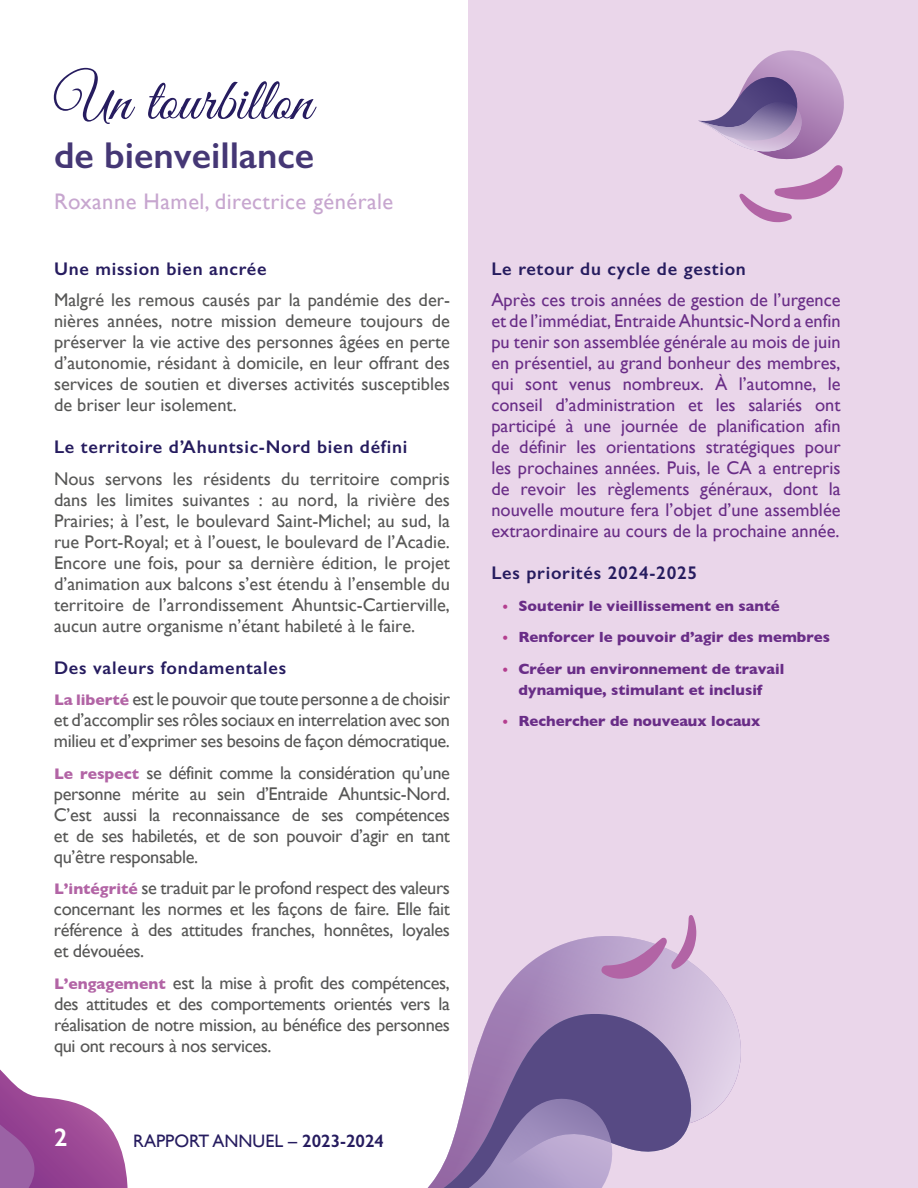
<style>
.page{position:relative;width:918px;height:1188px;background:#fff}
.page>*{position:absolute;margin:0;border:0;box-sizing:border-box;transform-origin:0 0}
.t1{font:60px "Great Vibes";color:#261c5f}
.t2{font:600 37.5px "Gill Sans";color:#453775}
.t3{font:600 25.5px "Gill Sans";color:#fff}
.t4{font:22.5px "Gill Sans";letter-spacing:.02em;color:#c7a6cf}
.t5{font:18.3px/21px "Gill Sans";letter-spacing:-.02em;color:#575756;text-align:justify}
.t6{font:18.3px/21px "Gill Sans";color:#692d87;text-align:justify}
.t7{font:600 18.3px "Gill Sans";letter-spacing:.04em;color:#261c5f}
.t8{font:18px "Gill Sans";color:#261c5f}
.t9{font:700 15px/21px "Gill Sans";color:#692d87;text-align:center}
.s1{font-weight:600;color:#261c5f}
.s2{font-weight:700;font-size:15.6px;color:#b264a5}
.s3{font-weight:600}
.s4{font-size:12.75px;color:#b43e8f}
</style>
<div class="page">
<div style="left:468px;top:0;width:397px;height:1188px;background:#ead6ea"></div>
<div style="left:865px;top:0;width:53px;height:1188px;background:#ead6ea"></div>
<svg style="left:698px;top:50px;width:146px;height:173px"></svg>
<svg style="left:0;top:1069px;width:128px;height:119px"></svg>
<svg style="left:490px;top:929px;width:251px;height:175px"></svg>
<svg style="left:466px;top:1014px;width:255px;height:138px;background:#8977a7"></svg>
<svg style="left:427px;top:1090px;width:198px;height:98px"></svg>
<svg style="left:601px;top:915px;width:95px;height:64px"></svg>
<h1 class="t1" style="left:54px;top:68px;width:260px">Un tourbillon</h1>
<h2 class="t2" style="left:54px;top:132px;width:262px">de bienveillance</h2>
<p class="t4" style="left:54px;top:188px;width:341px">Roxanne Hamel, directrice générale</p>
<p class="t7" style="left:54px;top:257px;width:214px">Une mission bien ancrée</p>
<p class="t5" style="left:54px;top:289px;width:398px">Malgré les remous causés par la pandémie des der&shy;nières années, notre mission demeure toujours de préserver la vie active des personnes âgées en perte d’autonomie, résidant à domicile, en leur offrant des services de soutien et diverses activités susceptibles de briser leur isolement.</p>
<p class="t7" style="left:54px;top:436px;width:355px">Le territoire d’Ahuntsic-Nord bien défini</p>
<p class="t5" style="left:54px;top:468px;width:398px">Nous servons les résidents du territoire compris dans les limites suivantes : au nord, la rivière des Prairies; à l’est, le boulevard Saint-Michel; au sud, la rue Port-Royal; et à l’ouest, le boulevard de l’Acadie.<br>Encore une fois, pour sa dernière édition, le projet d’animation aux balcons s’est étendu à l’ensemble du territoire de l’arrondissement Ahuntsic-Cartierville, aucun autre organisme n’étant habileté à le faire.</p>
<p class="t5" style="left:54px;top:651px;width:398px;line-height:31.5px"><span class="s1">Des valeurs fondamentales<br></span><span class="s2">La liberté</span> est le pouvoir que toute personne a de choisir</p>
<p class="t5" style="left:54px;top:709px;width:398px">et d’accomplir ses rôles sociaux en interrelation avec son milieu et d’exprimer ses besoins de façon démocratique.</p>
<p class="t5" style="left:54px;top:762px;width:398px"><span class="s2">Le respect</span> se définit comme la considération qu’une personne mérite au sein d’Entraide Ahuntsic-Nord.<br>C’est aussi la reconnaissance de ses compétences et de ses habiletés, et de son pouvoir d’agir en tant qu’être responsable.</p>
<p class="t5" style="left:54px;top:877px;width:398px"><span class="s2">L’intégrité</span> se traduit par le profond respect des valeurs concernant les normes et les façons de faire. Elle fait référence à des attitudes franches, honnêtes, loyales et dévouées.</p>
<p class="t5" style="left:54px;top:972px;width:398px"><span class="s2">L’engagement</span> est la mise à profit des compétences, des attitudes et des comportements orientés vers la réalisation de notre mission, au bénéfice des personnes qui ont recours à nos services.</p>
<h3 class="t3" style="left:54px;top:1122px;width:15px">2</h3>
<p class="t8" style="left:133px;top:1131px;width:253px">RAPPORT ANNUEL – <span class="s3">2023-2024</span></p>
<p class="t7" style="left:491px;top:257px;width:256px">Le retour du cycle de gestion</p>
<p class="t6" style="left:491px;top:289px;width:351px">Après ces trois années de gestion de l’urgence et de l’immédiat, Entraide Ahuntsic-Nord a enfin pu tenir son assemblée générale au mois de juin en présentiel, au grand bonheur des membres, qui sont venus nombreux. À l’automne, le conseil d’administration et les salariés ont participé à une journée de planification afin de définir les orientations stratégiques pour les prochaines années. Puis, le CA a entrepris de revoir les règlements généraux, dont la nouvelle mouture fera l’objet d’une assemblée extraordinaire au cours de la prochaine année.</p>
<p class="t7" style="left:491px;top:562px;width:207px">Les priorités 2024-2025</p>
<p class="t9" style="left:502px;top:595px;width:279px"><span class="s4">•</span> Soutenir le vieillissement en santé</p>
<p class="t9" style="left:502px;top:626px;width:329px"><span class="s4">•</span> Renforcer le pouvoir d’agir des membres</p>
<p class="t9" style="left:502px;top:658px;width:284px"><span class="s4">•</span> Créer un environnement de travail dynamique, stimulant et inclusif</p>
<p class="t9" style="left:502px;top:710px;width:260px"><span class="s4">•</span> Rechercher de nouveaux locaux</p>
</div>
